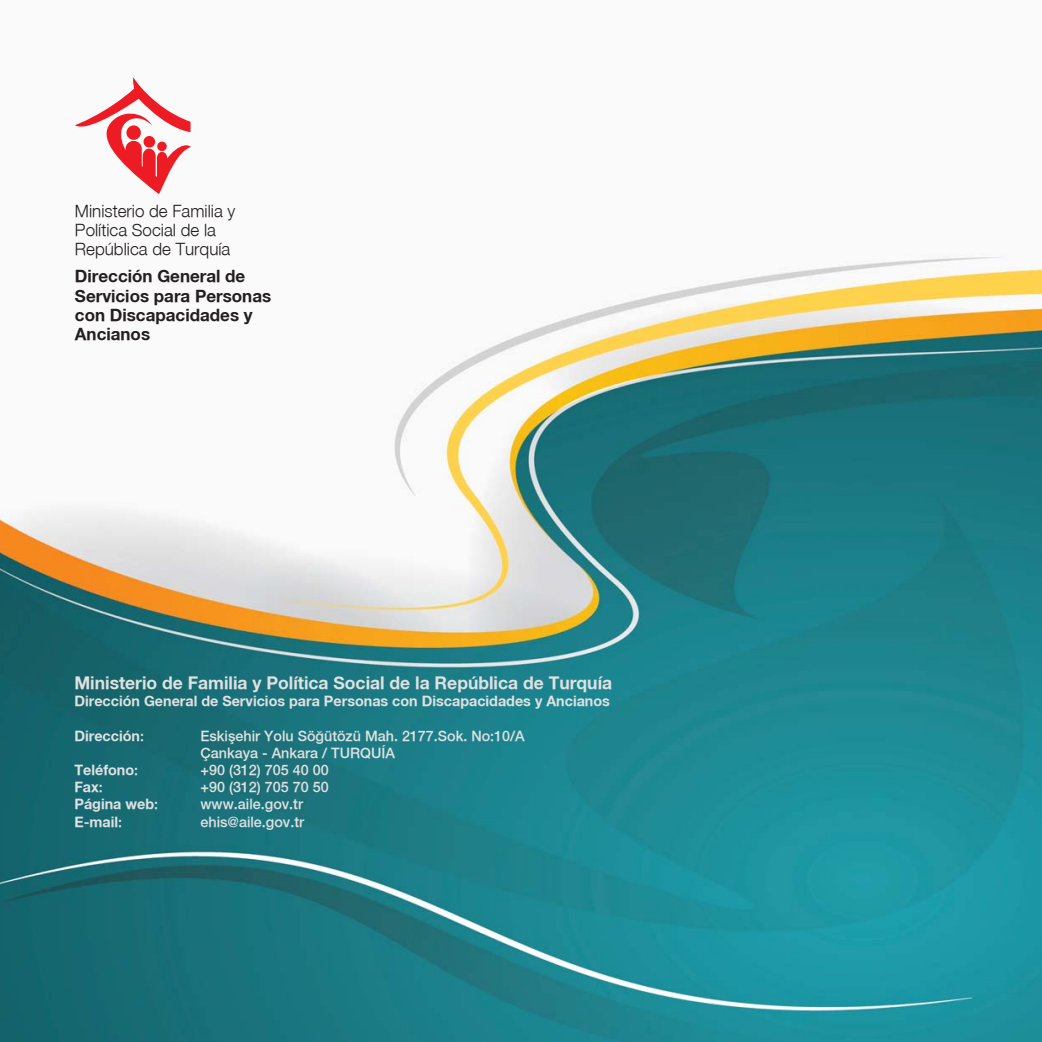
<style>
.page{position:relative;width:1042px;height:1042px;background:#fff}
.page>*{position:absolute;margin:0;border:0;box-sizing:border-box;transform-origin:0 0}
.t1{font:700 17.5px "Helvetica Neue";color:#e0e1e1}
.t2{font:700 16.97px/19.1px "Helvetica Neue";color:#231f20}
.t3{font:300 16.97px/19.1px "Helvetica Neue";color:#231f20}
.t4{font:500 14.35px/17.2px "Helvetica Neue";color:#e0e1e1}
.t5{font:700 14.35px "Helvetica Neue";color:#e0e1e1}
.s1{font-weight:500}
</style>
<div class="page">
<img style="left:0;top:194px;width:1042px;height:848px">
<svg style="left:75px;top:77px;width:116px;height:117px"></svg>
<p class="t3" style="left:75px;top:201px;width:162px">Ministerio de Familia y<br>Política Social de la<br>República de Turquía</p>
<p class="t2" style="left:75px;top:266px;width:198px">Dirección General de<br>Servicios para Personas con Discapacidades y<br>Ancianos</p>
<p class="t1" style="left:74px;top:672px;width:539px">Ministerio de Familia y Política Social de la República de Turquía</p>
<p class="t5" style="left:74px;top:692px;width:537px">Dirección General de Servicios para Personas con Discapacidades y Ancianos</p>
<p class="t5" style="left:74px;top:726px;width:71px">Dirección<span class="s1">:</span></p>
<p class="t4" style="left:200px;top:727px;width:326px">Eskişehir Yolu Söğütözü Mah. 2177.Sok. No:10/A<br>Çankaya - Ankara / TURQUÍA</p>
<p class="t5" style="left:74px;top:761px;width:65px">Teléfono<span class="s1">:</span></p>
<p class="t4" style="left:200px;top:761px;width:130px">+90 (312) 705 40 00</p>
<p class="t5" style="left:74px;top:778px;width:30px">Fax<span class="s1">:</span></p>
<p class="t4" style="left:200px;top:778px;width:130px">+90 (312) 705 70 50</p>
<p class="t5" style="left:74px;top:795px;width:85px">Página web<span class="s1">:</span></p>
<p class="t4" style="left:200px;top:795px;width:104px">www.aile.gov.tr</p>
<p class="t5" style="left:74px;top:813px;width:49px">E-mail<span class="s1">:</span></p>
<p class="t4" style="left:200px;top:813px;width:105px">ehis@aile.gov.tr</p>
</div>
